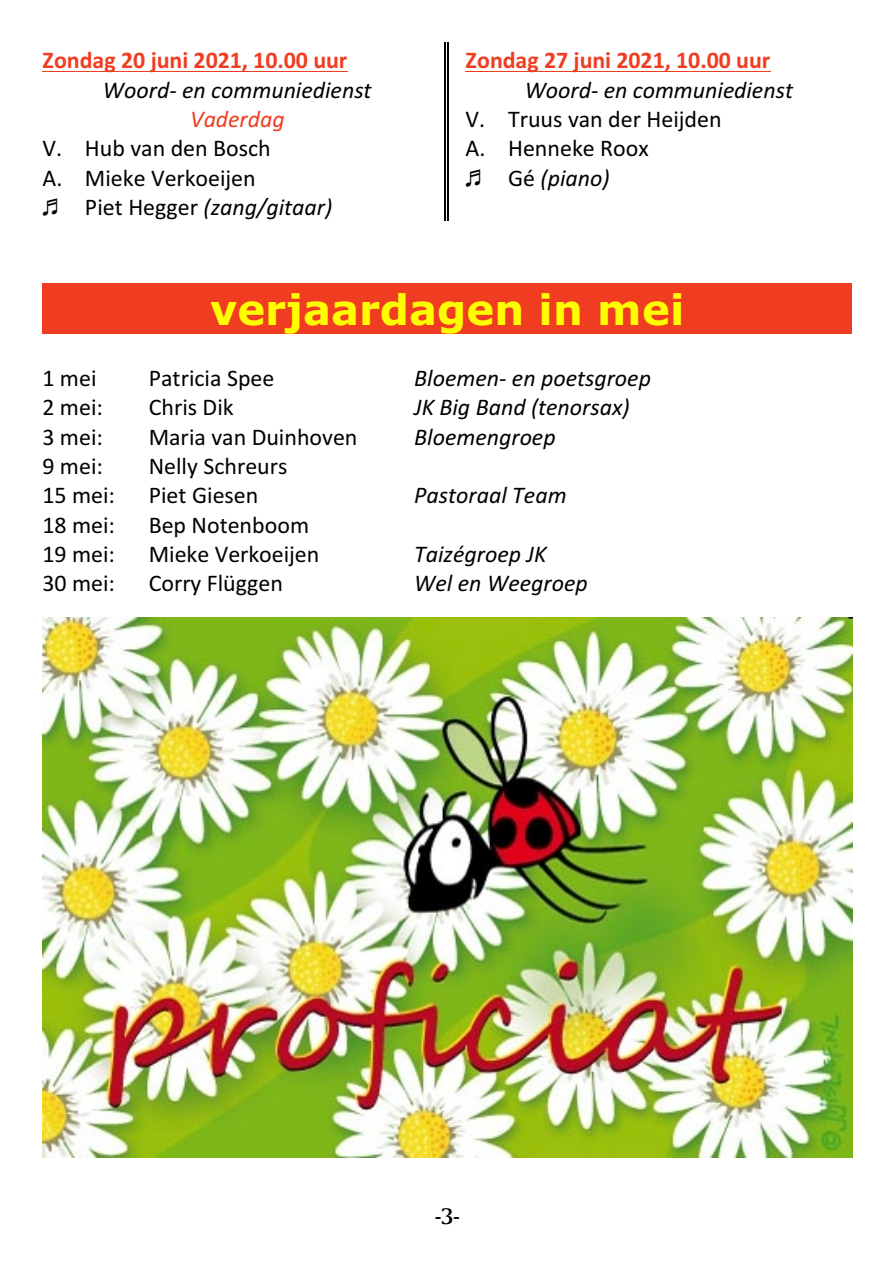
<style>
.page{position:relative;width:893px;height:1263px;background:#fff}
.page>*{position:absolute;margin:0;border:0;box-sizing:border-box;transform-origin:0 0}
.t1{font:700 42px "Verdana";color:#ff0}
.t2{font:24px "Calibri";color:#000}
.t3{font:italic 24px "Calibri";color:#000}
.t4{font:700 24px "Calibri";letter-spacing:-.005em;color:#f03d21}
.t5{font:italic 24px "Calibri";color:#f03d21}
.t6{font:24px "Amerigo BT Medium A";color:#000}
.s1{font-style:normal}
</style>
<div class="page">
<hr style="left:445px;top:42px;width:1px;height:179px;background:#000">
<hr style="left:447px;top:42px;width:2px;height:179px;background:#000">
<div style="left:42px;top:283px;width:810px;height:51px;background:#f03d21"></div>
<img style="left:42px;top:618px;width:810px;height:539px">
<hr style="left:42px;top:71px;width:306px;height:1px;background:#f03d21">
<hr style="left:466px;top:71px;width:305px;height:1px;background:#f03d21">
<p class="t4" style="left:42px;top:50px;width:306px">Zondag 20 juni 2021, 10.00 uur</p>
<p class="t3" style="left:103px;top:80px;width:270px">Woord- en communiedienst</p>
<p class="t5" style="left:190px;top:109px;width:96px">Vaderdag</p>
<p class="t2" style="left:42px;top:138px;width:230px">V. Hub van den Bosch</p>
<p class="t2" style="left:42px;top:168px;width:215px">A. Mieke Verkoeijen</p>
<p class="t3" style="left:85px;top:197px;width:249px"><span class="s1">Piet Hegger</span> (zang/gitaar)</p>
<p class="t4" style="left:466px;top:50px;width:306px">Zondag 27 juni 2021, 10.00 uur</p>
<p class="t3" style="left:525px;top:80px;width:270px">Woord- en communiedienst</p>
<p class="t2" style="left:466px;top:109px;width:258px">V. Truus van der Heijden</p>
<p class="t2" style="left:466px;top:138px;width:185px">A. Henneke Roox</p>
<p class="t3" style="left:508px;top:168px;width:103px"><span class="s1">Gé</span> (piano)</p>
<h1 class="t1" style="left:210px;top:293px;width:476px">verjaardagen in mei</h1>
<p class="t2" style="left:42px;top:368px;width:56px">1 mei</p>
<p class="t2" style="left:149px;top:368px;width:127px">Patricia Spee</p>
<p class="t3" style="left:414px;top:368px;width:238px">Bloemen- en poetsgroep</p>
<p class="t2" style="left:42px;top:397px;width:62px">2 mei:</p>
<p class="t2" style="left:149px;top:397px;width:87px">Chris Dik</p>
<p class="t3" style="left:414px;top:397px;width:217px">JK Big Band (tenorsax)</p>
<p class="t2" style="left:42px;top:427px;width:62px">3 mei:</p>
<p class="t2" style="left:149px;top:427px;width:210px">Maria van Duinhoven</p>
<p class="t3" style="left:414px;top:427px;width:143px">Bloemengroep</p>
<p class="t2" style="left:42px;top:456px;width:62px">9 mei:</p>
<p class="t2" style="left:149px;top:456px;width:140px">Nelly Schreurs</p>
<p class="t2" style="left:42px;top:485px;width:74px">15 mei:</p>
<p class="t2" style="left:149px;top:485px;width:111px">Piet Giesen</p>
<p class="t3" style="left:414px;top:485px;width:154px">Pastoraal Team</p>
<p class="t2" style="left:42px;top:515px;width:74px">18 mei:</p>
<p class="t2" style="left:149px;top:515px;width:162px">Bep Notenboom</p>
<p class="t2" style="left:42px;top:544px;width:74px">19 mei:</p>
<p class="t2" style="left:149px;top:544px;width:172px">Mieke Verkoeijen</p>
<p class="t3" style="left:414px;top:544px;width:134px">Taizégroep JK</p>
<p class="t2" style="left:42px;top:573px;width:74px">30 mei:</p>
<p class="t2" style="left:149px;top:573px;width:136px">Corry Flüggen</p>
<p class="t3" style="left:414px;top:573px;width:175px">Wel en Weegroep</p>
<p class="t6" style="left:435px;top:1205px;width:26px">-3-</p>
</div>
